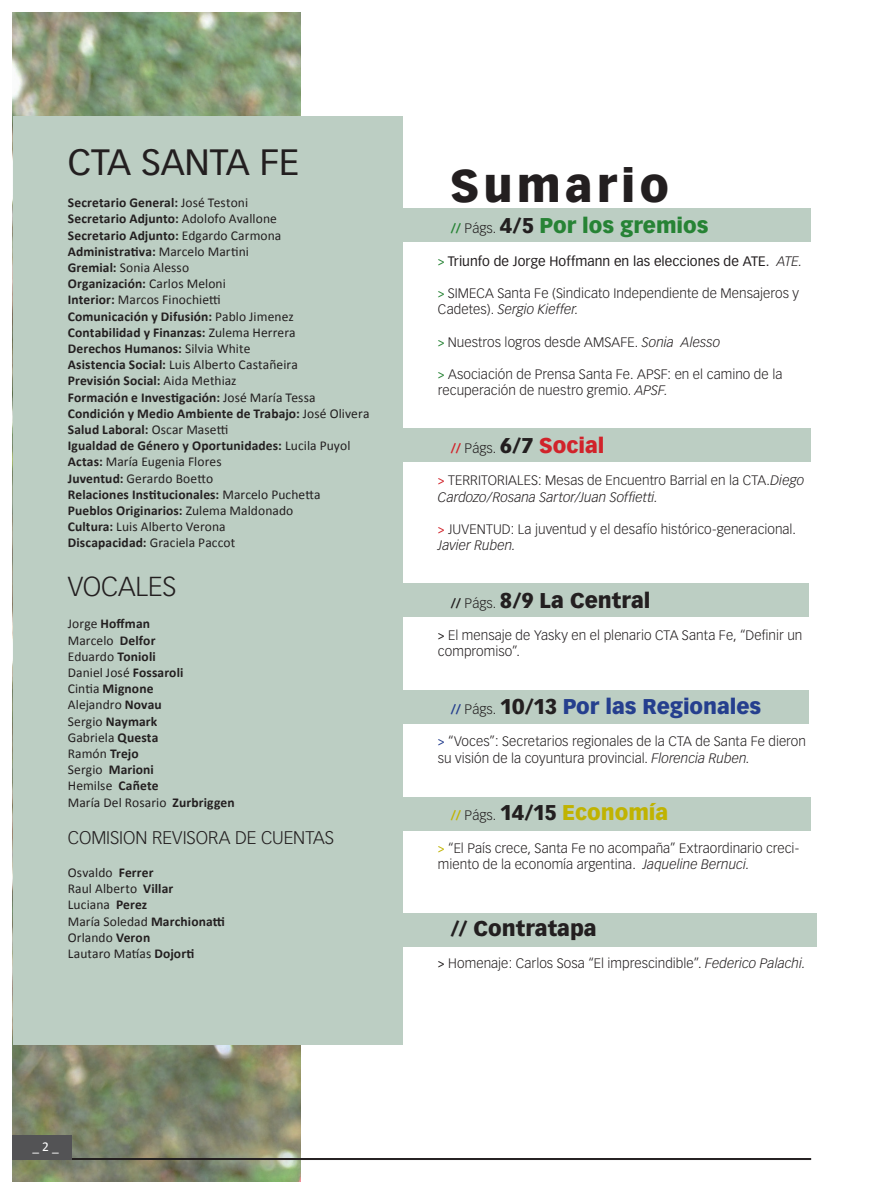
<style>
.page{position:relative;width:876px;height:1195px;background:#fff}
.page>*{position:absolute;margin:0;border:0;box-sizing:border-box;transform-origin:0 0}
.Texto_Columnas{font:900 45px "Vectora LH";letter-spacing:.095em;color:#231f20}
.Texto_Columnas-2{font:36px "Vectora LH";letter-spacing:-.015em;color:#231f20}
.Texto_Columnas-3{font:300 27px "Vectora LH";letter-spacing:-.005em;color:#231f20}
.Texto_Columnas-4{font:900 21px "Vectora LH";color:#231f20}
.Texto_Columnas-5{font:900 21px "Vectora LH";letter-spacing:-.005em;color:#253f8e}
.Texto_Columnas-6{font:900 21px "Vectora LH";letter-spacing:-.005em;color:#278335}
.Texto_Columnas-7{font:900 21px "Vectora LH";letter-spacing:-.005em;color:#c0b301}
.Texto_Columnas-8{font:900 21px "Vectora LH";color:#d1232a}
.Texto_Columnas-9{font:300 18px "Vectora LH";letter-spacing:-.005em;color:#231f20}
.Texto_Columnas-10{font:300 13.5px/16.2px "Vectora LH";letter-spacing:.005em;color:#231f20}
.Texto_Columnas-11{font:700 13.5px "Calibri";letter-spacing:.01em;color:#231f20}
.Texto_Columnas-12{font:13.5px "Calibri";letter-spacing:.005em;color:#231f20}
.Texto_Columnas-13{font:13.5px "Vectora LH";letter-spacing:.005em;color:#231f20}
.t1{font:13.5px "Calibri";color:#fff}
.s1{font-weight:400}
.s2{font-weight:700}
.s3{font-weight:700;font-size:13.5px}
.s4{font-weight:300;font-size:13.5px;color:#231f20}
.s5{color:#231f20}
.s6{font-family:"Calibri";color:#278335}
.s7{font-weight:300;font-style:italic}
.s8{font-family:"Calibri";font-weight:400;color:#278335}
.s9{font-style:italic}
.s10{font-family:"Calibri";font-weight:400;color:#d1232a}
.s11{font-weight:300;font-size:13.5px}
.s12{font-family:"Calibri";font-weight:400}
.s13{font-family:"Calibri";font-weight:400;color:#253f8e}
.s14{font-family:"Calibri";font-weight:400;color:#c0b301}
</style>
<div class="page">
<img style="left:13px;top:13px;width:287px;height:1168px">
<div style="left:13px;top:116px;width:390px;height:928px;background:#bccec3"></div>
<div style="left:390px;top:209px;width:421px;height:33px;background:#bccec3"></div>
<div style="left:397px;top:428px;width:414px;height:33px;background:#bccec3"></div>
<div style="left:395px;top:584px;width:414px;height:33px;background:#bccec3"></div>
<div style="left:395px;top:690px;width:414px;height:33px;background:#bccec3"></div>
<div style="left:397px;top:797px;width:414px;height:33px;background:#bccec3"></div>
<div style="left:395px;top:913px;width:422px;height:33px;background:#bccec3"></div>
<hr style="left:64px;top:1158px;width:747px;height:1px;background:#231f20">
<hr style="left:64px;top:1159px;width:747px;height:1px;background:#231f20">
<div style="left:13px;top:1135px;width:59px;height:24px;background:#535355"></div>
<p class="Texto_Columnas-2" style="left:68px;top:141px;width:233px">CTA SANTA FE</p>
<p class="Texto_Columnas-11" style="left:68px;top:194px;width:182px">Secretario General: <span class="s1">José Testoni</span></p>
<p class="Texto_Columnas-11" style="left:68px;top:210px;width:211px">Secretario Adjunto: <span class="s1">Adolofo Avallone</span></p>
<p class="Texto_Columnas-11" style="left:68px;top:226px;width:215px">Secretario Adjunto: <span class="s1">Edgardo Carmona</span></p>
<p class="Texto_Columnas-11" style="left:68px;top:243px;width:183px">Administrativa: <span class="s1">Marcelo Martini</span></p>
<p class="Texto_Columnas-12" style="left:68px;top:259px;width:123px"><span class="s2">Gremial:</span> Sonia Alesso</p>
<p class="Texto_Columnas-11" style="left:68px;top:275px;width:159px">Organización: <span class="s1">Carlos Meloni</span></p>
<p class="Texto_Columnas-12" style="left:68px;top:291px;width:155px"><span class="s2">Interior:</span> Marcos Finochietti</p>
<p class="Texto_Columnas-11" style="left:68px;top:307px;width:227px">Comunicación y Difusión: <span class="s1">Pablo Jimenez</span></p>
<p class="Texto_Columnas-11" style="left:68px;top:324px;width:229px">Contabilidad y Finanzas: <span class="s1">Zulema Herrera</span></p>
<p class="Texto_Columnas-11" style="left:68px;top:340px;width:184px">Derechos Humanos: <span class="s1">Silvia White</span></p>
<p class="Texto_Columnas-12" style="left:68px;top:356px;width:232px"><span class="s2">Asistencia Social:</span> Luis Alberto Castañeira</p>
<p class="Texto_Columnas-11" style="left:68px;top:372px;width:170px">Previsión Social: <span class="s1">Aida Methiaz</span></p>
<p class="Texto_Columnas-11" style="left:68px;top:388px;width:249px">Formación e Investigación: <span class="s1">José María Tessa</span></p>
<p class="Texto_Columnas-11" style="left:68px;top:405px;width:303px">Condición y Medio Ambiente de Trabajo: <span class="s1">José Olivera</span></p>
<p class="Texto_Columnas-11" style="left:68px;top:421px;width:162px">Salud Laboral: <span class="s1">Oscar Masetti</span></p>
<p class="Texto_Columnas-11" style="left:68px;top:437px;width:284px">Igualdad de Género y Oportunidades: <span class="s1">Lucila Puyol</span></p>
<p class="Texto_Columnas-12" style="left:68px;top:453px;width:155px"><span class="s2">Actas:</span> María Eugenia Flores</p>
<p class="Texto_Columnas-12" style="left:68px;top:470px;width:147px"><span class="s2">Juventud:</span> Gerardo Boetto</p>
<p class="Texto_Columnas-11" style="left:68px;top:486px;width:254px">Relaciones Institucionales: <span class="s1">Marcelo Puchetta</span></p>
<p class="Texto_Columnas-11" style="left:68px;top:502px;width:227px">Pueblos Originarios: <span class="s1">Zulema Maldonado</span></p>
<p class="Texto_Columnas-12" style="left:68px;top:518px;width:159px"><span class="s2">Cultura:</span> Luis Alberto Verona</p>
<p class="Texto_Columnas-12" style="left:68px;top:534px;width:169px"><span class="s2">Discapacidad:</span> Graciela Paccot</p>
<p class="Texto_Columnas-3" style="left:68px;top:571px;width:110px">VOCALES</p>
<p class="Texto_Columnas-11" style="left:68px;top:615px;width:84px"><span class="s1">Jorge</span> Hoffman</p>
<p class="Texto_Columnas-12" style="left:68px;top:632px;width:89px">Marcelo <span class="s2">Delfor</span></p>
<p class="Texto_Columnas-12" style="left:68px;top:648px;width:89px">Eduardo <span class="s2">Tonioli</span></p>
<p class="Texto_Columnas-12" style="left:68px;top:664px;width:117px">Daniel José <span class="s2">Fossaroli</span></p>
<p class="Texto_Columnas-11" style="left:68px;top:680px;width:87px"><span class="s1">Cintia</span> Mignone</p>
<p class="Texto_Columnas-12" style="left:68px;top:696px;width:95px">Alejandro <span class="s2">Novau</span></p>
<p class="Texto_Columnas-11" style="left:68px;top:712px;width:91px"><span class="s1">Sergio</span> Naymark</p>
<p class="Texto_Columnas-12" style="left:68px;top:729px;width:92px">Gabriela <span class="s2">Questa</span></p>
<p class="Texto_Columnas-12" style="left:68px;top:745px;width:72px">Ramón <span class="s2">Trejo</span></p>
<p class="Texto_Columnas-11" style="left:68px;top:761px;width:88px"><span class="s1">Sergio</span> Marioni</p>
<p class="Texto_Columnas-12" style="left:68px;top:777px;width:92px">Hemilse <span class="s2">Cañete</span></p>
<p class="Texto_Columnas-12" style="left:68px;top:794px;width:168px">María Del Rosario <span class="s2">Zurbriggen</span></p>
<p class="Texto_Columnas-9" style="left:68px;top:828px;width:268px">COMISION REVISORA DE CUENTAS</p>
<p class="Texto_Columnas-12" style="left:68px;top:864px;width:87px">Osvaldo <span class="s2">Ferrer</span></p>
<p class="Texto_Columnas-12" style="left:68px;top:880px;width:107px">Raul Alberto <span class="s2">Villar</span></p>
<p class="Texto_Columnas-12" style="left:68px;top:896px;width:81px">Luciana <span class="s2">Perez</span></p>
<p class="Texto_Columnas-12" style="left:68px;top:912px;width:159px">María Soledad <span class="s2">Marchionatti</span></p>
<p class="Texto_Columnas-12" style="left:68px;top:929px;width:84px">Orlando <span class="s2">Veron</span></p>
<p class="Texto_Columnas-12" style="left:68px;top:945px;width:128px">Lautaro Matías <span class="s2">Dojorti</span></p>
<p class="t1" style="left:32px;top:1137px;width:28px">_ 2 _</p>
<p class="Texto_Columnas" style="left:450px;top:157px;width:220px">Sumario</p>
<p class="Texto_Columnas-6" style="left:451px;top:213px;width:259px"><span class="s3">//</span> <span class="s4">Págs.</span> <span class="s5">4/5</span> Por los gremios</p>
<p class="Texto_Columnas-13" style="left:438px;top:253px;width:366px"><span class="s6">&gt;</span> Triunfo de Jorge Hoffmann en las elecciones de ATE. <span class="s7">ATE.</span></p>
<p class="Texto_Columnas-10" style="left:438px;top:285px;width:363px"><span class="s8">&gt;</span> SIMECA Santa Fe (Sindicato Independiente de Mensajeros y<br>Cadetes). <span class="s9">Sergio Kieffer.</span></p>
<p class="Texto_Columnas-10" style="left:438px;top:334px;width:284px"><span class="s8">&gt;</span> Nuestros logros desde AMSAFE. <span class="s9">Sonia Alesso</span></p>
<p class="Texto_Columnas-10" style="left:438px;top:366px;width:346px"><span class="s8">&gt;</span> Asociación de Prensa Santa Fe. APSF: en el camino de la recuperación de nuestro gremio. <span class="s9">APSF.</span></p>
<p class="Texto_Columnas-8" style="left:451px;top:432px;width:155px"><span class="s3">//</span> <span class="s4">Págs.</span> <span class="s5">6/7</span> Social</p>
<p class="Texto_Columnas-10" style="left:438px;top:473px;width:368px"><span class="s10">&gt;</span> TERRITORIALES: Mesas de Encuentro Barrial en la CTA.<span class="s9">Diego<br>Cardozo/Rosana Sartor/Juan Soffietti.</span></p>
<p class="Texto_Columnas-10" style="left:438px;top:521px;width:360px"><span class="s10">&gt;</span> JUVENTUD: La juventud y el desafío histórico-generacional.<br><span class="s9">Javier Ruben.</span></p>
<p class="Texto_Columnas-4" style="left:451px;top:587px;width:201px"><span class="s3">//</span> <span class="s11">Págs.</span> 8/9 La Central</p>
<p class="Texto_Columnas-10" style="left:438px;top:627px;width:366px"><span class="s12">&gt;</span> El mensaje de Yasky en el plenario CTA Santa Fe, “Definir un compromiso”.</p>
<p class="Texto_Columnas-5" style="left:451px;top:693px;width:312px"><span class="s3">//</span> <span class="s4">Págs.</span> <span class="s5">10/13</span> Por las Regionales</p>
<p class="Texto_Columnas-10" style="left:438px;top:734px;width:370px"><span class="s13">&gt;</span> “Voces”: Secretarios regionales de la CTA de Santa Fe dieron su visión de la coyuntura provincial. <span class="s9">Florencia Ruben.</span></p>
<p class="Texto_Columnas-7" style="left:451px;top:800px;width:219px"><span class="s3">//</span> <span class="s4">Págs.</span> <span class="s5">14/15</span> Economía</p>
<p class="Texto_Columnas-10" style="left:438px;top:840px;width:363px"><span class="s14">&gt;</span> “El País crece, Santa Fe no acompaña” Extraordinario creci&shy;miento de la economía argentina. <span class="s9">Jaqueline Bernuci.</span></p>
<p class="Texto_Columnas-4" style="left:451px;top:915px;width:148px">// Contratapa</p>
<p class="Texto_Columnas-10" style="left:438px;top:955px;width:369px"><span class="s12">&gt;</span> Homenaje: Carlos Sosa “El imprescindible”. <span class="s9">Federico Palachi.</span></p>
</div>
